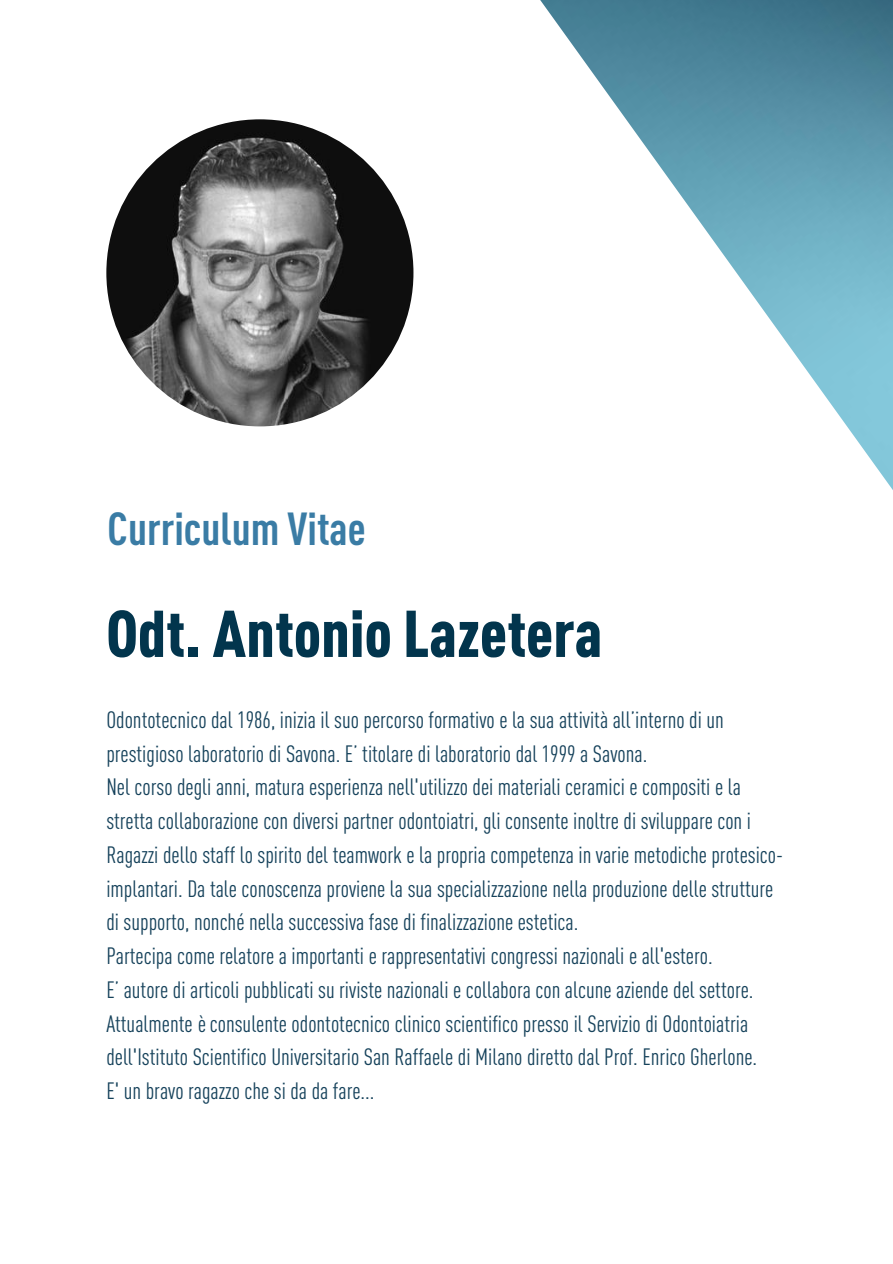
<style>
.page{position:relative;width:893px;height:1264px;background:#fff}
.page>*{position:absolute;margin:0;border:0;box-sizing:border-box;transform-origin:0 0}
.t1{font:900 64.95px "DIN Cond";color:#02354d}
.t2{font:700 45.6px "DIN Cond";color:#3a7ca5}
.t3{font:23.4px/33.8px "DIN Cond";color:#16425b}
</style>
<div class="page">
<img style="left:335px;top:0;width:557px;height:489px">
<img style="left:106px;top:119px;width:307px;height:307px;border-radius:50%">
<h2 class="t2" style="left:108px;top:501px;width:260px">Curriculum Vitae</h2>
<h1 class="t1" style="left:106px;top:593px;width:497px">Odt. Antonio Lazetera</h1>
<p class="t3" style="left:106px;top:702px;width:678px">Odontotecnico dal 1986, inizia il suo percorso formativo e la sua attività all’interno di un prestigioso laboratorio di Savona. E’ titolare di laboratorio dal 1999 a Savona.<br>Nel corso degli anni, matura esperienza nell'utilizzo dei materiali ceramici e compositi e la stretta collaborazione con diversi partner odontoiatri, gli consente inoltre di sviluppare con i Ragazzi dello staff lo spirito del teamwork e la propria competenza in varie metodiche protesico&shy;implantari. Da tale conoscenza proviene la sua specializzazione nella produzione delle strutture di supporto, nonché nella successiva fase di finalizzazione estetica.<br>Partecipa come relatore a importanti e rappresentativi congressi nazionali e all'estero.<br>E’ autore di articoli pubblicati su riviste nazionali e collabora con alcune aziende del settore.<br>Attualmente è consulente odontotecnico clinico scientifico presso il Servizio di Odontoiatria dell'Istituto Scientifico Universitario San Raffaele di Milano diretto dal Prof. Enrico Gherlone.<br>E' un bravo ragazzo che si da da fare...</p>
</div>
